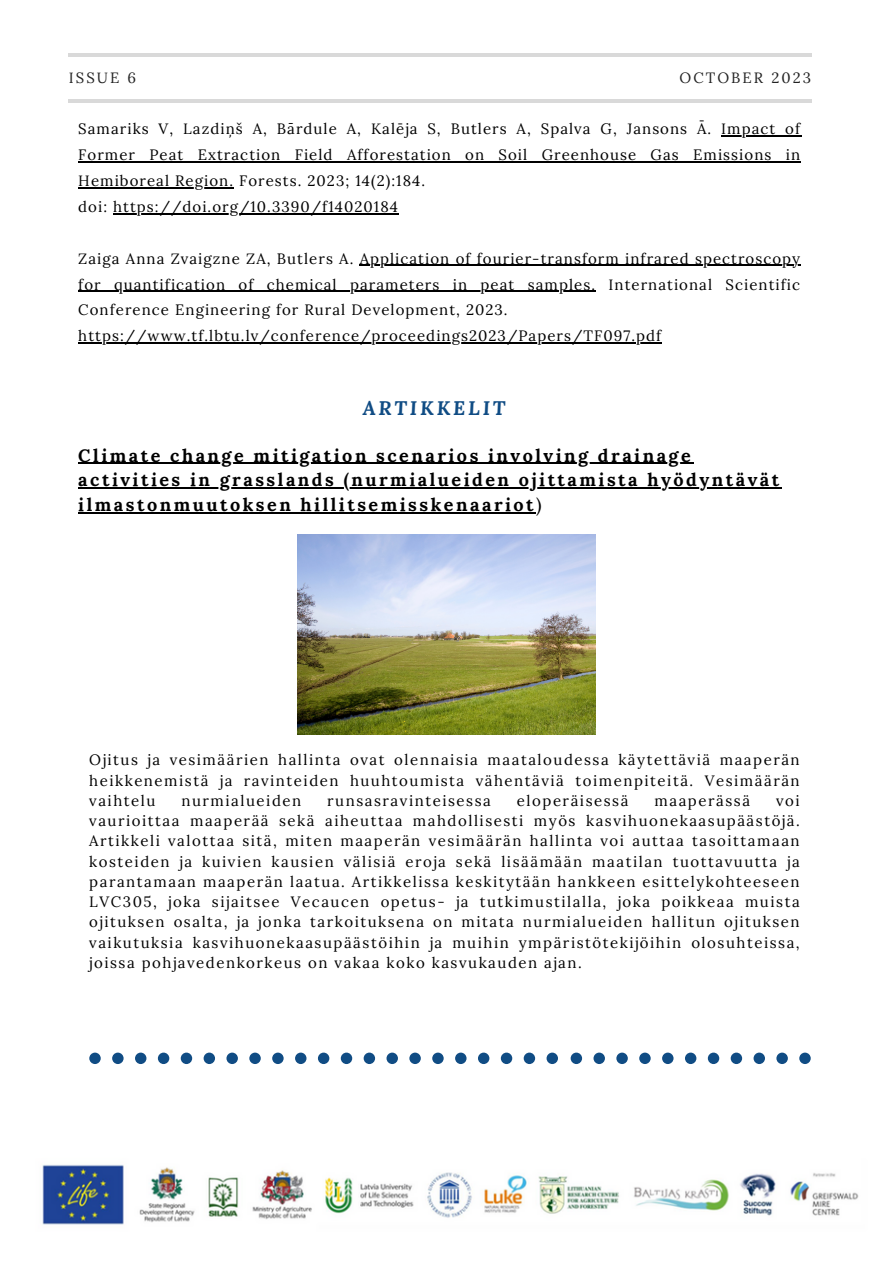
<style>
.page{position:relative;width:893px;height:1264px;background:#fff}
.page>*{position:absolute;margin:0;border:0;box-sizing:border-box;transform-origin:0 0}
.t1{font:italic 700 19.5px "Lora";letter-spacing:.14em;color:#104c84}
.t2{font:700 18px/24.8px "Lora";letter-spacing:.14em;color:#000}
.t3{font:15px/20.2px "Lora";letter-spacing:.07em;color:#000;text-align:justify}
.t4{font:15px "Lora";letter-spacing:.1em;color:#000}
.t5{font:14.85px "Lora";letter-spacing:.14em;color:#222}
.s1{font-weight:400}
</style>
<div class="page">
<hr style="left:68px;top:99px;width:743px;height:3px;background:#000">
<hr style="left:69px;top:53px;width:743px;height:4px;background:#d9d9d9">
<img style="left:42px;top:1164px;width:817px;height:61px">
<hr style="left:721px;top:135px;width:80px;height:2px;background:#000">
<hr style="left:78px;top:161px;width:723px;height:1px;background:#000">
<hr style="left:78px;top:187px;width:156px;height:1px;background:#000">
<hr style="left:113px;top:213px;width:286px;height:1px;background:#000">
<hr style="left:359px;top:265px;width:442px;height:1px;background:#000">
<hr style="left:78px;top:291px;width:518px;height:1px;background:#000">
<hr style="left:78px;top:342px;width:584px;height:1px;background:#000">
<hr style="left:78px;top:462px;width:615px;height:2px;background:#000">
<hr style="left:78px;top:487px;width:703px;height:1px;background:#000">
<hr style="left:78px;top:512px;width:458px;height:1px;background:#000">
<img style="left:297px;top:534px;width:298px;height:200px">
<svg style="left:89px;top:1052px;width:469px;height:12px"></svg>
<svg style="left:570px;top:1052px;width:241px;height:12px"></svg>
<p class="t5" style="left:69px;top:68px;width:69px">ISSUE 6</p>
<p class="t5" style="left:679px;top:68px;width:133px">OCTOBER 2023</p>
<p class="t3" style="left:78px;top:116px;width:723px;line-height:25.8px">Samariks V, Lazdiņš A, Bārdule A, Kalēja S, Butlers A, Spalva G, Jansons Ā. Impact of Former Peat Extraction Field Afforestation on Soil Greenhouse Gas Emissions in Hemiboreal Region. Forests. 2023; 14(2):184.</p>
<p class="t3" style="left:78px;top:196px;width:321px">doi: https://doi.org/10.3390/f14020184</p>
<p class="t3" style="left:78px;top:245px;width:723px;line-height:25.8px">Zaiga Anna Zvaigzne ZA, Butlers A. Application of fourier-transform infrared spectroscopy for quantification of chemical parameters in peat samples. International Scientific Conference Engineering for Rural Development, 2023.</p>
<p class="t3" style="left:78px;top:325px;width:584px">https://www.tf.lbtu.lv/conference/proceedings2023/Papers/TF097.pdf</p>
<p class="t1" style="left:363px;top:394px;width:144px">ARTIKKELIT</p>
<p class="t2" style="left:78px;top:442px;width:702px">Climate change mitigation scenarios involving drainage activities in grasslands (nurmialueiden ojittamista hyödyntävät ilmastonmuutoksen hillitsemisskenaariot<span class="s1">)</span></p>
<p class="t3" style="left:89px;top:749px;width:712px">Ojitus ja vesimäärien hallinta ovat olennaisia maataloudessa käytettäviä maaperän heikkenemistä ja ravinteiden huuhtoumista vähentäviä toimenpiteitä. Vesimäärän vaihtelu</p>
<p class="t4" style="left:181px;top:790px;width:121px">nurmialueiden</p>
<p class="t4" style="left:327px;top:790px;width:165px">runsasravinteisessa</p>
<p class="t4" style="left:517px;top:790px;width:113px">eloperäisessä</p>
<p class="t4" style="left:654px;top:790px;width:97px">maaperässä</p>
<p class="t3" style="left:89px;top:790px;width:712px;text-indent:686px">voi vaurioittaa maaperää sekä aiheuttaa mahdollisesti myös kasvihuonekaasupäästöjä.<br>Artikkeli valottaa sitä, miten maaperän vesimäärän hallinta voi auttaa tasoittamaan kosteiden ja kuivien kausien välisiä eroja sekä lisäämään maatilan tuottavuutta ja parantamaan maaperän laatua. Artikkelissa keskitytään hankkeen esittelykohteeseen LVC305, joka sijaitsee Vecaucen opetus- ja tutkimustilalla, joka poikkeaa muista ojituksen osalta, ja jonka tarkoituksena on mitata nurmialueiden hallitun ojituksen vaikutuksia kasvihuonekaasupäästöihin ja muihin ympäristötekijöihin olosuhteissa, joissa pohjavedenkorkeus on vakaa koko kasvukauden ajan.</p>
</div>
